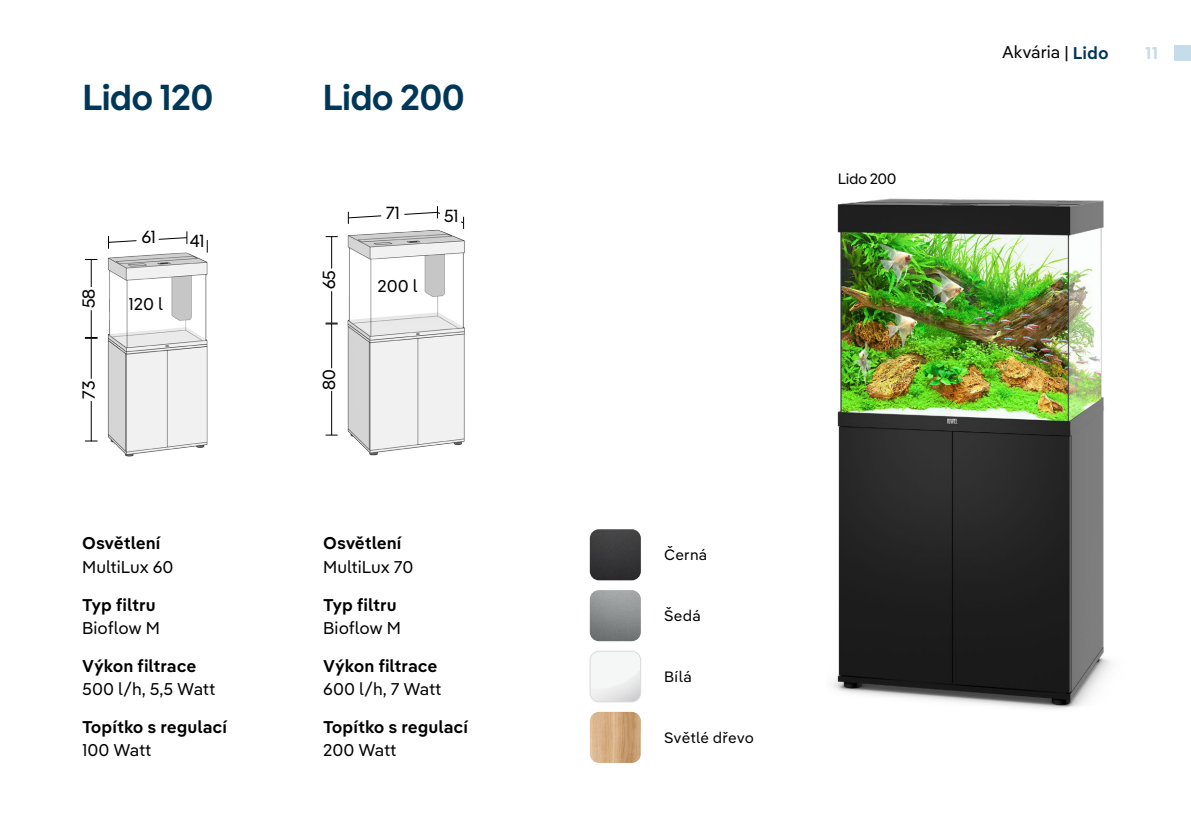
<style>
.page{position:relative;width:1191px;height:840px;background:#fff}
.page>*{position:absolute;margin:0;border:0;box-sizing:border-box;transform-origin:0 0}
.t1{font:600 36px "Pangea";color:#003757}
.t2{font:17.4px "Pangea";color:#000}
.t3{font:17px "Pangea Text";color:#000}
.t4{font:600 17px "Pangea Text";color:#000}
.t5{font:700 17px "Pangea";color:#c5dcea}
.t6{font:15px "Pangea Text";letter-spacing:.02em;color:#000}
.t7{font:15px "Pangea";letter-spacing:.015em;color:#000}
.s1{font-weight:600;color:#003757}
</style>
<div class="page">
<div style="left:1174px;top:45px;width:17px;height:16px;background:#c5dcea"></div>
<img style="left:832px;top:198px;width:279px;height:511px">
<img style="left:84px;top:240px;width:124px;height:217px">
<svg style="left:158px;top:231px;width:30px;height:13px"></svg>
<svg style="left:108px;top:236px;width:29px;height:12px"></svg>
<svg style="left:207px;top:240px;width:1px;height:12px"></svg>
<hr style="left:91px;top:401px;width:1px;height:40px;background:#000">
<hr style="left:91px;top:338px;width:1px;height:40px;background:#000">
<svg style="left:85px;top:440px;width:13px;height:1px"></svg>
<svg style="left:85px;top:310px;width:13px;height:29px"></svg>
<svg style="left:85px;top:259px;width:13px;height:28px"></svg>
<img style="left:325px;top:211px;width:140px;height:245px">
<hr style="left:331px;top:391px;width:1px;height:44px;background:#000">
<hr style="left:331px;top:324px;width:1px;height:44px;background:#000">
<hr style="left:331px;top:291px;width:1px;height:32px;background:#000">
<hr style="left:331px;top:236px;width:1px;height:32px;background:#000">
<svg style="left:325px;top:434px;width:13px;height:1px"></svg>
<svg style="left:325px;top:322px;width:13px;height:2px"></svg>
<svg style="left:326px;top:236px;width:12px;height:1px"></svg>
<svg style="left:348px;top:212px;width:34px;height:12px"></svg>
<svg style="left:460px;top:217px;width:4px;height:12px"></svg>
<svg style="left:403px;top:206px;width:38px;height:12px"></svg>
<img style="left:590px;top:590px;width:51px;height:50px">
<img style="left:590px;top:652px;width:50px;height:49px">
<div style="left:590px;top:650px;width:51px;height:51px;border:1px solid #dadada;border-radius:9px"></div>
<img style="left:590px;top:711px;width:51px;height:51px">
<img style="left:590px;top:529px;width:51px;height:51px">
<h1 class="t1" style="left:83px;top:71px;width:132px">Lido 120</h1>
<h1 class="t1" style="left:323px;top:71px;width:143px">Lido 200</h1>
<p class="t2" style="left:76px;top:308px;width:21px;rotate:-90deg">58</p>
<p class="t2" style="left:76px;top:398px;width:19px;rotate:-90deg">73</p>
<p class="t2" style="left:142px;top:224px;width:15px">61</p>
<p class="t2" style="left:190px;top:228px;width:16px">41</p>
<p class="t3" style="left:128px;top:290px;width:36px">120 l</p>
<p class="t4" style="left:82px;top:530px;width:80px">Osvětlení</p>
<p class="t3" style="left:82px;top:553px;width:93px">MultiLux 60</p>
<p class="t4" style="left:82px;top:591px;width:75px">Typ filtru</p>
<p class="t3" style="left:82px;top:614px;width:79px">Bioflow M</p>
<p class="t4" style="left:82px;top:652px;width:116px">Výkon filtrace</p>
<p class="t3" style="left:82px;top:675px;width:135px">500 l/h, 5,5 Watt</p>
<p class="t4" style="left:82px;top:713px;width:146px">Topítko s regulací</p>
<p class="t3" style="left:82px;top:736px;width:71px">100 Watt</p>
<p class="t2" style="left:317px;top:289px;width:20px;rotate:-90deg">65</p>
<p class="t2" style="left:317px;top:389px;width:22px;rotate:-90deg">80</p>
<p class="t2" style="left:386px;top:200px;width:15px">71</p>
<p class="t2" style="left:444px;top:203px;width:16px">51</p>
<p class="t3" style="left:377px;top:273px;width:42px">200 l</p>
<p class="t4" style="left:323px;top:530px;width:80px">Osvětlení</p>
<p class="t3" style="left:323px;top:553px;width:92px">MultiLux 70</p>
<p class="t4" style="left:323px;top:591px;width:75px">Typ filtru</p>
<p class="t3" style="left:323px;top:614px;width:79px">Bioflow M</p>
<p class="t4" style="left:323px;top:652px;width:116px">Výkon filtrace</p>
<p class="t3" style="left:323px;top:675px;width:120px">600 l/h, 7 Watt</p>
<p class="t4" style="left:323px;top:713px;width:146px">Topítko s regulací</p>
<p class="t3" style="left:323px;top:736px;width:75px">200 Watt</p>
<p class="t7" style="left:838px;top:168px;width:60px">Lido 200</p>
<p class="t3" style="left:1002px;top:39px;width:108px">Akvária | <span class="s1">Lido</span></p>
<p class="t5" style="left:1145px;top:40px;width:14px">11</p>
<p class="t6" style="left:664px;top:543px;width:45px">Černá</p>
<p class="t6" style="left:664px;top:603px;width:38px">Šedá</p>
<p class="t6" style="left:664px;top:664px;width:29px">Bílá</p>
<p class="t6" style="left:664px;top:725px;width:91px">Světlé dřevo</p>
</div>
